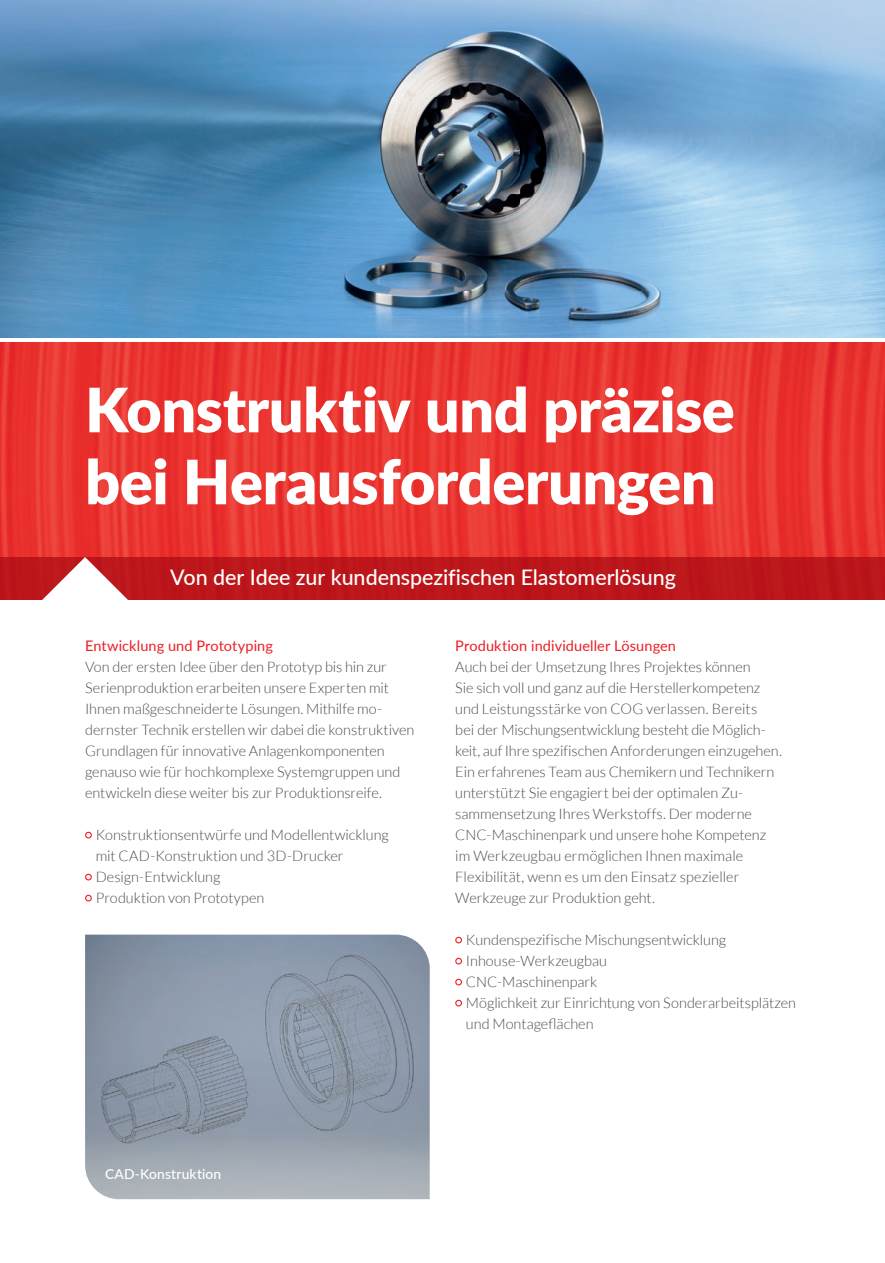
<style>
.page{position:relative;width:885px;height:1263px;background:#fff}
.page>*{position:absolute;margin:0;border:0;box-sizing:border-box;transform-origin:0 0}
.t1{font:900 61.2px/72px "Lato";letter-spacing:-.005em;color:#fff}
.t2{font:500 21.45px "Lato";color:#fff}
.t3{font:300 14.55px/21px "Lato";color:#4a4d4d}
.t4{font:14.55px "Lato";letter-spacing:.005em;color:#ee1d23}
.t5{font:500 13.8px "Lato";letter-spacing:.01em;color:#fff}
</style>
<div class="page">
<img style="left:0;top:0;width:884px;height:338px">
<svg style="left:0;top:342px;width:884px;height:258px;background:#e2302d"></svg>
<svg style="left:39px;top:557px;width:92px;height:43px"></svg>
<svg style="left:85px;top:832px;width:7px;height:6px"></svg>
<svg style="left:85px;top:874px;width:7px;height:6px"></svg>
<svg style="left:85px;top:895px;width:7px;height:6px"></svg>
<svg style="left:455px;top:937px;width:7px;height:6px"></svg>
<svg style="left:455px;top:958px;width:7px;height:6px"></svg>
<svg style="left:455px;top:979px;width:7px;height:6px"></svg>
<svg style="left:455px;top:1000px;width:7px;height:6px"></svg>
<img style="left:85px;top:934px;width:344px;height:265px">
<h1 class="t1" style="left:85px;top:371px;width:651px">Konstruktiv und präzise bei Herausforderungen</h1>
<h2 class="t2" style="left:170px;top:562px;width:507px">Von der Idee zur kundenspezifischen Elastomerlösung</h2>
<p class="t4" style="left:85px;top:635px;width:189px">Entwicklung und Prototyping</p>
<p class="t3" style="left:85px;top:656px;width:331px">Von der ersten Idee über den Prototyp bis hin zur Serienproduktion erarbeiten unsere Experten mit Ihnen maßgeschneiderte Lösungen. Mithilfe mo&shy;dernster Technik erstellen wir dabei die konstruktiven Grundlagen für innovative Anlagenkomponenten genauso wie für hochkomplexe Systemgruppen und entwickeln diese weiter bis zur Produktionsreife.</p>
<p class="t3" style="left:96px;top:824px;width:294px">Konstruktionsentwürfe und Modellentwicklung mit CAD-Konstruktion und 3D-Drucker Design-Entwicklung<br>Produktion von Prototypen</p>
<p class="t4" style="left:455px;top:635px;width:222px">Produktion individueller Lösungen</p>
<p class="t3" style="left:455px;top:656px;width:328px">Auch bei der Umsetzung Ihres Projektes können<br>Sie sich voll und ganz auf die Herstellerkompetenz und Leistungsstärke von COG verlassen. Bereits<br>bei der Mischungsentwicklung besteht die Möglich&shy;keit, auf Ihre spezifischen Anforderungen einzugehen.<br>Ein erfahrenes Team aus Chemikern und Technikern unterstützt Sie engagiert bei der optimalen Zu&shy;sammensetzung Ihres Werkstoffs. Der moderne CNC-Maschinenpark und unsere hohe Kompetenz im Werkzeugbau ermöglichen Ihnen maximale Flexibilität, wenn es um den Einsatz spezieller Werkzeuge zur Produktion geht.</p>
<p class="t3" style="left:466px;top:929px;width:331px">Kundenspezifische Mischungsentwicklung<br>Inhouse-Werkzeugbau<br>CNC-Maschinenpark<br>Möglichkeit zur Einrichtung von Sonderarbeitsplätzen und Montageflächen</p>
<p class="t5" style="left:105px;top:1164px;width:118px">CAD-Konstruktion</p>
</div>
